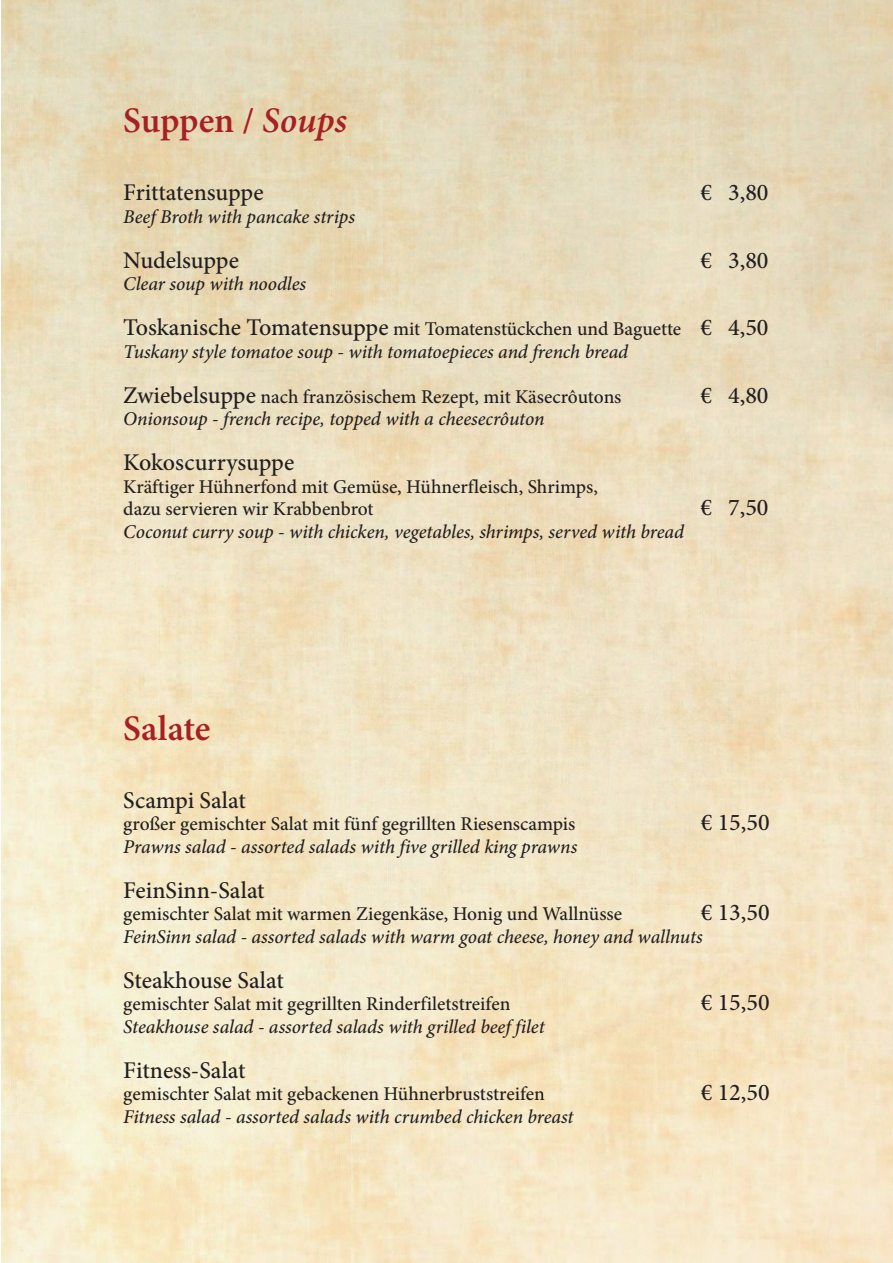
<style>
.page{position:relative;width:893px;height:1263px;background:#fff}
.page>*{position:absolute;margin:0;border:0;box-sizing:border-box;transform-origin:0 0}
.t1{font:600 36px "Minion Pro";letter-spacing:-.005em;color:#a72023}
.t2{font:500 24px "Minion Pro";color:#231f20}
.t3{font:italic 500 19.5px/22.5px "Minion Pro";letter-spacing:-.005em;color:#231f20}
.t4{font:500 19.5px/22.5px "Minion Pro";color:#231f20}
.s1{font-style:italic}
.s2{font-style:normal;font-size:24px}
.s3{font-style:normal}
.s4{font-size:24px}
</style>
<div class="page">
<h1 class="t1" style="left:123px;top:107px;width:225px">Suppen / <span class="s1">Soups</span></h1>
<p class="t2" style="left:123px;top:183px;width:142px">Frittatensuppe</p>
<p class="t2" style="left:700px;top:183px;width:70px">€ 3,80</p>
<p class="t3" style="left:123px;top:207px;width:233px">Beef Broth with pancake strips</p>
<p class="t2" style="left:123px;top:251px;width:117px">Nudelsuppe</p>
<p class="t2" style="left:700px;top:251px;width:70px">€ 3,80</p>
<p class="t3" style="left:123px;top:274px;width:184px">Clear soup with noodles</p>
<p class="t3" style="left:123px;top:319px;width:647px"><span class="s2">Toskanische Tomatensuppe</span> <span class="s3">mit Tomatenstückchen und Baguette</span> <span class="s2">€ 4,50<br></span>Tuskany style tomatoe soup - with tomatoepieces and french bread</p>
<p class="t4" style="left:123px;top:387px;width:500px"><span class="s4">Zwiebelsuppe</span> nach französischem Rezept, mit Käsecrôutons</p>
<p class="t2" style="left:700px;top:386px;width:70px">€ 4,80</p>
<p class="t3" style="left:123px;top:409px;width:423px">Onionsoup - french recipe, topped with a cheesecrôuton</p>
<p class="t2" style="left:123px;top:453px;width:173px">Kokoscurrysuppe</p>
<p class="t4" style="left:123px;top:477px;width:476px">Kräftiger Hühnerfond mit Gemüse, Hühnerfleisch, Shrimps, dazu servieren wir Krabbenbrot</p>
<p class="t2" style="left:700px;top:498px;width:70px">€ 7,50</p>
<p class="t3" style="left:123px;top:522px;width:562px">Coconut curry soup - with chicken, vegetables, shrimps, served with bread</p>
<h1 class="t1" style="left:123px;top:715px;width:89px">Salate</h1>
<p class="t2" style="left:123px;top:791px;width:124px">Scampi Salat</p>
<p class="t4" style="left:123px;top:814px;width:454px">großer gemischter Salat mit fünf gegrillten Riesenscampis</p>
<p class="t2" style="left:701px;top:813px;width:70px">€ 15,50</p>
<p class="t3" style="left:123px;top:837px;width:455px">Prawns salad - assorted salads with five grilled king prawns</p>
<p class="t2" style="left:123px;top:881px;width:143px">FeinSinn-Salat</p>
<p class="t4" style="left:123px;top:904px;width:500px">gemischter Salat mit warmen Ziegenkäse, Honig und Wallnüsse</p>
<p class="t2" style="left:701px;top:903px;width:70px">€ 13,50</p>
<p class="t3" style="left:123px;top:927px;width:581px">FeinSinn salad - assorted salads with warm goat cheese, honey and wallnuts</p>
<p class="t2" style="left:123px;top:971px;width:162px">Steakhouse Salat</p>
<p class="t4" style="left:123px;top:994px;width:389px">gemischter Salat mit gegrillten Rinderfiletstreifen</p>
<p class="t2" style="left:701px;top:993px;width:70px">€ 15,50</p>
<p class="t3" style="left:123px;top:1017px;width:423px">Steakhouse salad - assorted salads with grilled beef filet</p>
<p class="t2" style="left:123px;top:1061px;width:124px">Fitness-Salat</p>
<p class="t4" style="left:123px;top:1084px;width:423px">gemischter Salat mit gebackenen Hühnerbruststreifen</p>
<p class="t2" style="left:701px;top:1083px;width:70px">€ 12,50</p>
<p class="t3" style="left:123px;top:1107px;width:452px">Fitness salad - assorted salads with crumbed chicken breast</p>
</div>
